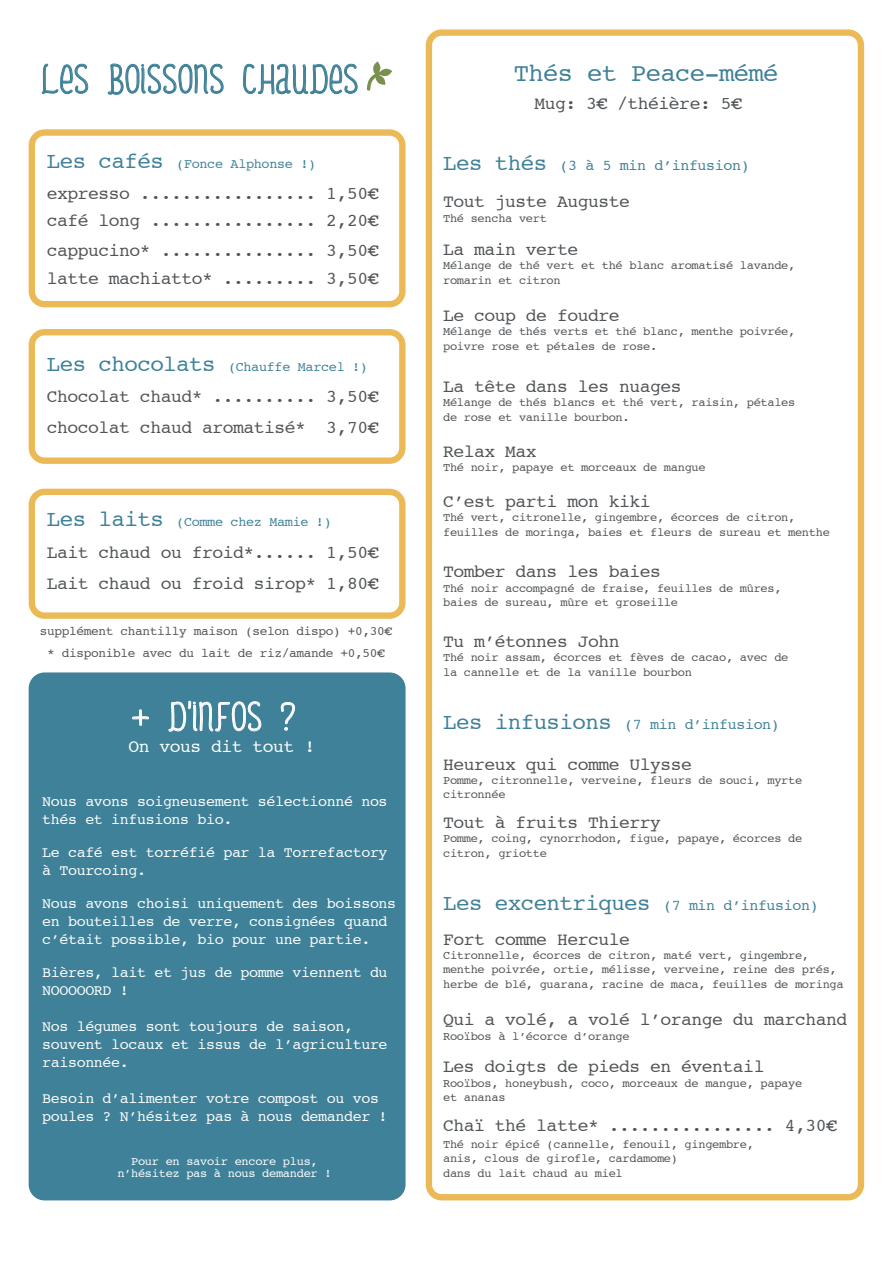
<style>
.page{position:relative;width:893px;height:1263px;background:#fff}
.page>*{position:absolute;margin:0;border:0;box-sizing:border-box;transform-origin:0 0}
.t1{font:37.05px "Max And The Dust";letter-spacing:-.025em;color:#3f8198}
.t2{font:37.05px "Max And The Dust";letter-spacing:-.025em;color:#fff}
.t3{font:25.5px "Courier";letter-spacing:-.025em;color:#3f8198}
.t4{font:18px/27.8px "Courier";letter-spacing:-.025em;color:#505457}
.t5{font:18px "Courier";letter-spacing:-.025em;color:#fff}
.t6{font:15px/18px "Courier";letter-spacing:-.025em;color:#fff}
.t7{font:15px "Courier";letter-spacing:-.025em;color:#3f8198}
.t8{font:13.5px "Courier";letter-spacing:-.025em;color:#3f8198}
.t9{font:12.75px/21px "Courier";letter-spacing:-.025em;color:#505457;text-align:center}
.t10{font:12px/14.4px "Courier";letter-spacing:-.025em;color:#505457}
.t11{font:12px/12px "Courier";letter-spacing:-.025em;color:#fff;text-align:center}
.s1{font-size:22.5px}
</style>
<div class="page">
<svg style="left:367px;top:61px;width:25px;height:30px"></svg>
<svg style="left:42px;top:64px;width:47px;height:31px"></svg>
<svg style="left:108px;top:63px;width:116px;height:32px"></svg>
<svg style="left:243px;top:63px;width:115px;height:31px"></svg>
<div style="left:426px;top:29px;width:438px;height:1171px;border:6px solid #ebba57;border-radius:13px"></div>
<div style="left:29px;top:129px;width:377px;height:178px;border:6px solid #ebba57;border-radius:13px"></div>
<div style="left:29px;top:329px;width:377px;height:135px;border:6px solid #ebba57;border-radius:13px"></div>
<div style="left:29px;top:489px;width:377px;height:130px;border:6px solid #ebba57;border-radius:13px"></div>
<div style="left:32px;top:676px;width:370px;height:521px;background:#3f8198;border-radius:13px"></div>
<div style="left:29px;top:672px;width:377px;height:528px;border:6px solid #3f8198;border-radius:13px"></div>
<svg style="left:132px;top:709px;width:17px;height:17px"></svg>
<svg style="left:169px;top:700px;width:93px;height:32px"></svg>
<svg style="left:281px;top:702px;width:14px;height:29px"></svg>
<h1 class="t1" style="left:40px;top:57px;width:320px">LES BOISSONS CHAUDES</h1>
<p class="t8" style="left:47px;top:153px;width:271px"><span class="s1">Les cafés</span> (Fonce Alphonse !)</p>
<h3 class="t4" style="left:47px;top:179px;width:333px">expresso ................. 1,50€ café long ................ 2,20€</h3>
<h3 class="t4" style="left:47px;top:236px;width:333px">cappucino* ............... 3,50€ latte machiatto* ......... 3,50€</h3>
<p class="t8" style="left:47px;top:356px;width:323px"><span class="s1">Les chocolats</span> (Chauffe Marcel !)</p>
<h3 class="t4" style="left:47px;top:380px;width:333px;line-height:31px">Chocolat chaud* .......... 3,50€ chocolat chaud aromatisé* 3,70€</h3>
<p class="t8" style="left:47px;top:512px;width:286px"><span class="s1">Les laits</span> (Comme chez Mamie !)</p>
<h3 class="t4" style="left:47px;top:537px;width:333px;line-height:31px">Lait chaud ou froid*...... 1,50€<br>Lait chaud ou froid sirop* 1,80€</h3>
<p class="t9" style="left:40px;top:621px;width:354px">supplément chantilly maison (selon dispo) +0,30€ * disponible avec du lait de riz/amande +0,50€</p>
<h1 class="t2" style="left:131px;top:695px;width:167px">+ D’INFOS ?</h1>
<h3 class="t5" style="left:128px;top:733px;width:188px">On vous dit tout !</h3>
<p class="t6" style="left:42px;top:791px;width:347px">Nous avons soigneusement sélectionné nos thés et infusions bio.</p>
<p class="t6" style="left:42px;top:842px;width:347px">Le café est torréfié par la Torrefactory à Tourcoing.</p>
<p class="t6" style="left:42px;top:893px;width:356px">Nous avons choisi uniquement des boissons en bouteilles de verre, consignées quand c’était possible, bio pour une partie.</p>
<p class="t6" style="left:42px;top:962px;width:347px">Bières, lait et jus de pomme viennent du<br>NOOOOORD !</p>
<p class="t6" style="left:42px;top:1016px;width:347px">Nos légumes sont toujours de saison, souvent locaux et issus de l’agriculture raisonnée.</p>
<p class="t6" style="left:42px;top:1088px;width:347px">Besoin d’alimenter votre compost ou vos poules ? N’hésitez pas à nous demander !</p>
<p class="t11" style="left:117px;top:1154px;width:216px">Pour en savoir encore plus, n’hésitez pas à nous demander !</p>
<h2 class="t3" style="left:514px;top:53px;width:266px">Thés et Peace-mémé</h2>
<h3 class="t4" style="left:534px;top:89px;width:209px">Mug: 3€ /théière: 5€</h3>
<p class="t7" style="left:443px;top:154px;width:308px"><span class="s1">Les thés</span> (3 à 5 min d’infusion)</p>
<h3 class="t4" style="left:443px;top:187px;width:188px">Tout juste Auguste</h3>
<p class="t10" style="left:443px;top:211px;width:105px">Thé sencha vert</p>
<h3 class="t4" style="left:443px;top:235px;width:136px">La main verte</h3>
<p class="t10" style="left:443px;top:258px;width:354px">Mélange de thé vert et thé blanc aromatisé lavande, romarin et citron</p>
<h3 class="t4" style="left:443px;top:301px;width:178px">Le coup de foudre</h3>
<p class="t10" style="left:443px;top:324px;width:354px">Mélange de thés verts et thé blanc, menthe poivrée, poivre rose et pétales de rose.</p>
<h3 class="t4" style="left:443px;top:372px;width:240px">La tête dans les nuages</h3>
<p class="t10" style="left:443px;top:395px;width:354px">Mélange de thés blancs et thé vert, raisin, pétales de rose et vanille bourbon.</p>
<h3 class="t4" style="left:443px;top:437px;width:95px">Relax Max</h3>
<p class="t10" style="left:443px;top:460px;width:264px">Thé noir, papaye et morceaux de mangue</p>
<h3 class="t4" style="left:443px;top:487px;width:209px">C’est parti mon kiki</h3>
<p class="t10" style="left:443px;top:510px;width:388px">Thé vert, citronelle, gingembre, écorces de citron, feuilles de moringa, baies et fleurs de sureau et menthe</p>
<h3 class="t4" style="left:443px;top:557px;width:219px">Tomber dans les baies</h3>
<p class="t10" style="left:443px;top:580px;width:340px">Thé noir accompagné de fraise, feuilles de mûres, baies de sureau, mûre et groseille</p>
<h3 class="t4" style="left:443px;top:627px;width:178px">Tu m’étonnes John</h3>
<p class="t10" style="left:443px;top:650px;width:347px">Thé noir assam, écorces et fèves de cacao, avec de la cannelle et de la vanille bourbon</p>
<p class="t7" style="left:443px;top:712px;width:338px"><span class="s1">Les infusions</span> (7 min d’infusion)</p>
<h3 class="t4" style="left:443px;top:749px;width:250px">Heureux qui comme Ulysse</h3>
<p class="t10" style="left:443px;top:773px;width:361px">Pomme, citronnelle, verveine, fleurs de souci, myrte citronnée</p>
<h3 class="t4" style="left:443px;top:808px;width:219px">Tout à fruits Thierry</h3>
<p class="t10" style="left:443px;top:831px;width:361px">Pomme, coing, cynorrhodon, figue, papaye, écorces de citron, griotte</p>
<p class="t7" style="left:443px;top:894px;width:377px"><span class="s1">Les excentriques</span> (7 min d’infusion)</p>
<h3 class="t4" style="left:443px;top:924px;width:188px">Fort comme Hercule</h3>
<p class="t10" style="left:443px;top:948px;width:402px">Citronnelle, écorces de citron, maté vert, gingembre, menthe poivrée, ortie, mélisse, verveine, reine des prés, herbe de blé, guarana, racine de maca, feuilles de moringa</p>
<h3 class="t4" style="left:443px;top:1005px;width:406px">Qui a volé, a volé l’orange du marchand</h3>
<p class="t10" style="left:443px;top:1028px;width:188px">Rooïbos à l’écorce d’orange</p>
<h3 class="t4" style="left:443px;top:1052px;width:323px">Les doigts de pieds en éventail</h3>
<p class="t10" style="left:443px;top:1075px;width:361px">Rooïbos, honeybush, coco, morceaux de mangue, papaye et ananas</p>
<h3 class="t4" style="left:443px;top:1111px;width:395px">Chaï thé latte* ................ 4,30€</h3>
<p class="t10" style="left:443px;top:1136px;width:312px">Thé noir épicé (cannelle, fenouil, gingembre, anis, clous de girofle, cardamome)<br>dans du lait chaud au miel</p>
</div>
